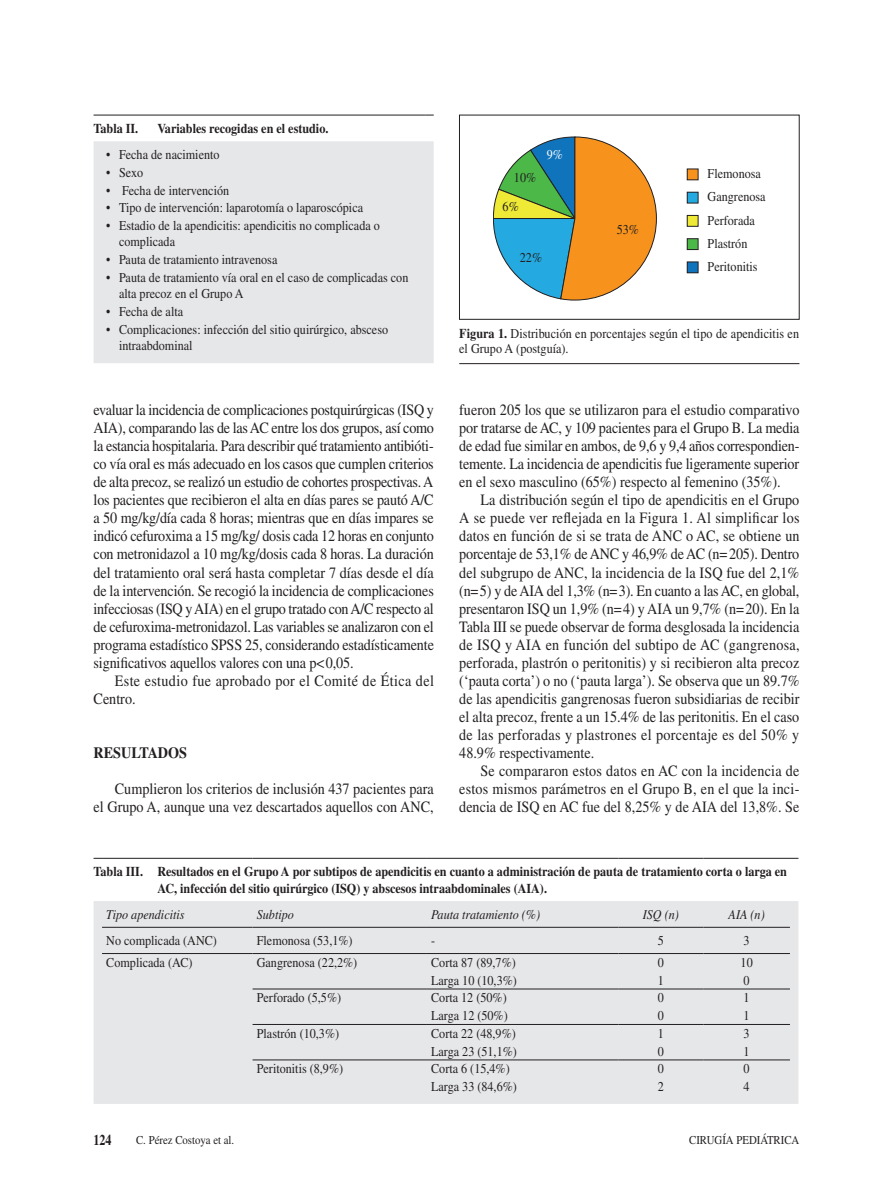
<style>
.page{position:relative;width:893px;height:1191px;background:#fff}
.page>*{position:absolute;margin:0;border:0;box-sizing:border-box;transform-origin:0 0}
.t1{font:15.75px/18px "Times LT Std";color:#231f20;text-align:justify;scale:.9 1}
.t2{font:15.75px/18px "Times LT Std";letter-spacing:.025em;color:#231f20;scale:.9 1}
.t3{font:700 15.75px "Times LT Std";color:#231f20;scale:.9 1}
.t4{font:700 15px "Times LT Std";color:#231f20;scale:.8 1}
.t5{font:13.5px/23.2px "Times LT Std";color:#231f20;scale:.9 1}
.t6{font:700 13.5px/16.5px "Times LT Std";color:#231f20;scale:.9 1}
.t7{font:italic 13.5px "Times LT Std";color:#231f20;scale:.9 1}
.t8{font:13.5px "Times LT Std";color:#fff;scale:.9 1}
.t9{font:12px "Times LT Std";color:#231f20;scale:.9 1}
.s1{font-weight:700}
</style>
<div class="page">
<div style="left:687px;top:169px;width:11px;height:11px;background:#f7931d"></div>
<div style="left:687px;top:169px;width:11px;height:11px;border:1px solid #231f20"></div>
<div style="left:687px;top:192px;width:11px;height:11px;background:#24aae1"></div>
<div style="left:687px;top:192px;width:11px;height:11px;border:1px solid #231f20"></div>
<div style="left:687px;top:215px;width:11px;height:11px;background:#eeea35"></div>
<div style="left:687px;top:215px;width:11px;height:11px;border:1px solid #231f20"></div>
<div style="left:687px;top:239px;width:11px;height:10px;background:#4bb848"></div>
<div style="left:687px;top:238px;width:11px;height:12px;border:1px solid #231f20"></div>
<div style="left:687px;top:262px;width:11px;height:11px;background:#1074bc"></div>
<div style="left:687px;top:262px;width:11px;height:11px;border:1px solid #231f20"></div>
<svg style="left:493px;top:137px;width:164px;height:163px"></svg>
<hr style="left:459px;top:363px;width:340px;height:1px;background:#231f20">
<div style="left:94px;top:141px;width:340px;height:222px;background:#e6e7e9"></div>
<hr style="left:102px;top:115px;width:323px;height:1px;background:#231f20">
<div style="left:94px;top:901px;width:704px;height:202px;background:#e6e7e9"></div>
<hr style="left:102px;top:858px;width:151px;height:1px;background:#231f20">
<hr style="left:253px;top:858px;width:174px;height:1px;background:#231f20">
<hr style="left:427px;top:858px;width:191px;height:1px;background:#231f20">
<hr style="left:618px;top:858px;width:85px;height:1px;background:#231f20">
<hr style="left:703px;top:858px;width:87px;height:1px;background:#231f20">
<hr style="left:102px;top:953px;width:151px;height:1px;background:#231f20">
<hr style="left:253px;top:953px;width:174px;height:1px;background:#231f20">
<hr style="left:427px;top:953px;width:191px;height:1px;background:#231f20">
<hr style="left:618px;top:953px;width:85px;height:1px;background:#231f20">
<hr style="left:703px;top:953px;width:87px;height:1px;background:#231f20">
<hr style="left:253px;top:988px;width:174px;height:1px;background:#231f20">
<hr style="left:427px;top:988px;width:191px;height:1px;background:#231f20">
<hr style="left:618px;top:988px;width:85px;height:1px;background:#231f20">
<hr style="left:703px;top:988px;width:87px;height:1px;background:#231f20">
<hr style="left:253px;top:1024px;width:174px;height:1px;background:#231f20">
<hr style="left:427px;top:1024px;width:191px;height:1px;background:#231f20">
<hr style="left:618px;top:1024px;width:85px;height:1px;background:#231f20">
<hr style="left:703px;top:1024px;width:87px;height:1px;background:#231f20">
<hr style="left:102px;top:927px;width:151px;height:1px;background:#231f20">
<hr style="left:253px;top:927px;width:174px;height:1px;background:#231f20">
<hr style="left:427px;top:927px;width:191px;height:1px;background:#231f20">
<hr style="left:618px;top:927px;width:85px;height:1px;background:#231f20">
<hr style="left:703px;top:927px;width:87px;height:1px;background:#231f20">
<hr style="left:253px;top:1059px;width:174px;height:1px;background:#231f20">
<hr style="left:427px;top:1059px;width:191px;height:1px;background:#231f20">
<hr style="left:618px;top:1059px;width:85px;height:1px;background:#231f20">
<hr style="left:703px;top:1059px;width:87px;height:1px;background:#231f20">
<p class="t6" style="left:94px;top:120px;width:51px">Tabla II.</p>
<p class="t6" style="left:157px;top:120px;width:192px">Variables recogidas en el estudio.</p>
<p class="t5" style="left:106px;top:143px;width:127px">• Fecha de nacimiento</p>
<p class="t5" style="left:106px;top:160px;width:42px">• Sexo</p>
<p class="t5" style="left:106px;top:178px;width:138px">• Fecha de intervención</p>
<p class="t5" style="left:106px;top:196px;width:287px">• Tipo de intervención: laparotomía o laparoscópica</p>
<p class="t5" style="left:119px;top:217px;width:291px;line-height:16.5px;text-indent:-13px">• Estadio de la apendicitis: apendicitis no complicada o complicada</p>
<p class="t5" style="left:106px;top:248px;width:192px">• Pauta de tratamiento intravenosa</p>
<p class="t5" style="left:119px;top:269px;width:323px;line-height:16.5px;text-indent:-13px">• Pauta de tratamiento vía oral en el caso de complicadas con alta precoz en el Grupo A</p>
<p class="t5" style="left:106px;top:300px;width:87px">• Fecha de alta</p>
<p class="t5" style="left:119px;top:321px;width:300px;line-height:16.5px;text-indent:-13px">• Complicaciones: infección del sitio quirúrgico, absceso intraabdominal</p>
<p class="t1" style="left:94px;top:401px;width:380px">evaluar la incidencia de complicaciones postquirúrgicas (ISQ y AIA), comparando las de las AC entre los dos grupos, así como la estancia hospitalaria. Para describir qué tratamiento antibióti&shy;co vía oral es más adecuado en los casos que cumplen criterios de alta precoz, se realizó un estudio de cohortes prospectivas. A los pacientes que recibieron el alta en días pares se pautó A/C a 50 mg/kg/día cada 8 horas; mientras que en días impares se indicó cefuroxima a 15 mg/kg/ dosis cada 12 horas en conjunto con metronidazol a 10 mg/kg/dosis cada 8 horas. La duración del tratamiento oral será hasta completar 7 días desde el día de la intervención. Se recogió la incidencia de complicaciones infecciosas (ISQ y AIA) en el grupo tratado con A/C respecto al de cefuroxima-metronidazol. Las variables se analizaron con el programa estadístico SPSS 25, considerando estadísticamente significativos aquellos valores con una p&lt;0,05.</p>
<p class="t2" style="left:94px;top:671px;width:380px;text-indent:21px">Este estudio fue aprobado por el Comité de Ética del<br>Centro.</p>
<p class="t3" style="left:94px;top:743px;width:105px">RESULTADOS</p>
<p class="t1" style="left:94px;top:779px;width:379px;text-align:right">Cumplieron los criterios de inclusión 437 pacientes para<br>el Grupo A, aunque una vez descartados aquellos con ANC,</p>
<p class="t5" style="left:514px;top:166px;width:26px">10%</p>
<p class="t5" style="left:503px;top:195px;width:19px">6%</p>
<p class="t8" style="left:547px;top:146px;width:19px">9%</p>
<p class="t5" style="left:520px;top:246px;width:26px">22%</p>
<p class="t5" style="left:617px;top:217px;width:26px">53%</p>
<p class="t5" style="left:708px;top:162px;width:66px">Flemonosa<br>Gangrenosa<br>Perforada<br>Plastrón<br>Peritonitis</p>
<p class="t5" style="left:459px;top:326px;width:379px;line-height:15px"><span class="s1">Figura 1.</span> Distribución en porcentajes según el tipo de apendicitis en el Grupo A (postguía).</p>
<p class="t1" style="left:459px;top:401px;width:379px">fueron 205 los que se utilizaron para el estudio comparativo por tratarse de AC, y 109 pacientes para el Grupo B. La media de edad fue similar en ambos, de 9,6 y 9,4 años correspondien&shy;temente. La incidencia de apendicitis fue ligeramente superior en el sexo masculino (65%) respecto al femenino (35%).</p>
<p class="t1" style="left:459px;top:491px;width:380px;text-indent:21px">La distribución según el tipo de apendicitis en el Grupo A se puede ver reflejada en la Figura 1. Al simplificar los datos en función de si se trata de ANC o AC, se obtiene un porcentaje de 53,1% de ANC y 46,9% de AC (n=205). Dentro del subgrupo de ANC, la incidencia de la ISQ fue del 2,1% (n=5) y de AIA del 1,3% (n=3). En cuanto a las AC, en global, presentaron ISQ un 1,9% (n=4) y AIA un 9,7% (n=20). En la Tabla III se puede observar de forma desglosada la incidencia de ISQ y AIA en función del subtipo de AC (gangrenosa, perforada, plastrón o peritonitis) y si recibieron alta precoz (‘pauta corta’) o no (‘pauta larga’). Se observa que un 89.7% de las apendicitis gangrenosas fueron subsidiarias de recibir el alta precoz, frente a un 15.4% de las peritonitis. En el caso de las perforadas y plastrones el porcentaje es del 50% y 48.9% respectivamente.</p>
<p class="t1" style="left:459px;top:761px;width:379px;text-indent:21px">Se compararon estos datos en AC con la incidencia de estos mismos parámetros en el Grupo B, en el que la inci&shy;dencia de ISQ en AC fue del 8,25% y de AIA del 13,8%. Se</p>
<p class="t6" style="left:157px;top:863px;width:701px;text-indent:-64px">Tabla III. Resultados en el Grupo A por subtipos de apendicitis en cuanto a administración de pauta de tratamiento corta o larga en<br>AC, infección del sitio quirúrgico (ISQ) y abscesos intraabdominales (AIA).</p>
<p class="t7" style="left:106px;top:907px;width:89px">Tipo apendicitis</p>
<p class="t7" style="left:257px;top:907px;width:43px">Subtipo</p>
<p class="t7" style="left:431px;top:907px;width:122px">Pauta tratamiento (%)</p>
<p class="t7" style="left:643px;top:907px;width:42px">ISQ (n)</p>
<p class="t7" style="left:729px;top:907px;width:42px">AIA (n)</p>
<p class="t5" style="left:106px;top:928px;width:124px">No complicada (ANC)</p>
<p class="t5" style="left:257px;top:928px;width:108px">Flemonosa (53,1%)</p>
<p class="t5" style="left:431px;top:928px;width:6px">-</p>
<p class="t5" style="left:658px;top:928px;width:8px">5</p>
<p class="t5" style="left:744px;top:928px;width:8px">3</p>
<p class="t5" style="left:106px;top:950px;width:97px">Complicada (AC)</p>
<p class="t5" style="left:257px;top:950px;width:113px">Gangrenosa (22,2%)</p>
<p class="t5" style="left:431px;top:950px;width:96px">Corta 87 (89,7%)</p>
<p class="t5" style="left:658px;top:950px;width:8px">0</p>
<p class="t5" style="left:741px;top:950px;width:15px">10</p>
<p class="t5" style="left:431px;top:968px;width:97px">Larga 10 (10,3%)</p>
<p class="t5" style="left:658px;top:968px;width:8px">1</p>
<p class="t5" style="left:744px;top:968px;width:8px">0</p>
<p class="t5" style="left:257px;top:986px;width:95px">Perforado (5,5%)</p>
<p class="t5" style="left:431px;top:986px;width:85px">Corta 12 (50%)</p>
<p class="t5" style="left:658px;top:986px;width:8px">0</p>
<p class="t5" style="left:744px;top:986px;width:8px">1</p>
<p class="t5" style="left:431px;top:1004px;width:87px">Larga 12 (50%)</p>
<p class="t5" style="left:658px;top:1004px;width:8px">0</p>
<p class="t5" style="left:744px;top:1004px;width:8px">1</p>
<p class="t5" style="left:257px;top:1021px;width:93px">Plastrón (10,3%)</p>
<p class="t5" style="left:431px;top:1021px;width:96px">Corta 22 (48,9%)</p>
<p class="t5" style="left:658px;top:1021px;width:8px">1</p>
<p class="t5" style="left:744px;top:1021px;width:8px">3</p>
<p class="t5" style="left:431px;top:1039px;width:97px">Larga 23 (51,1%)</p>
<p class="t5" style="left:658px;top:1039px;width:8px">0</p>
<p class="t5" style="left:744px;top:1039px;width:8px">1</p>
<p class="t5" style="left:257px;top:1057px;width:97px">Peritonitis (8,9%)</p>
<p class="t5" style="left:431px;top:1057px;width:89px">Corta 6 (15,4%)</p>
<p class="t5" style="left:658px;top:1057px;width:8px">0</p>
<p class="t5" style="left:744px;top:1057px;width:8px">0</p>
<p class="t5" style="left:431px;top:1075px;width:97px">Larga 33 (84,6%)</p>
<p class="t5" style="left:658px;top:1075px;width:8px">2</p>
<p class="t5" style="left:744px;top:1075px;width:8px">4</p>
<p class="t4" style="left:94px;top:1130px;width:24px">124</p>
<p class="t9" style="left:136px;top:1133px;width:111px">C. Pérez Costoya et al.</p>
<p class="t9" style="left:689px;top:1133px;width:124px">CIRUGÍA PEDIÁTRICA</p>
</div>
